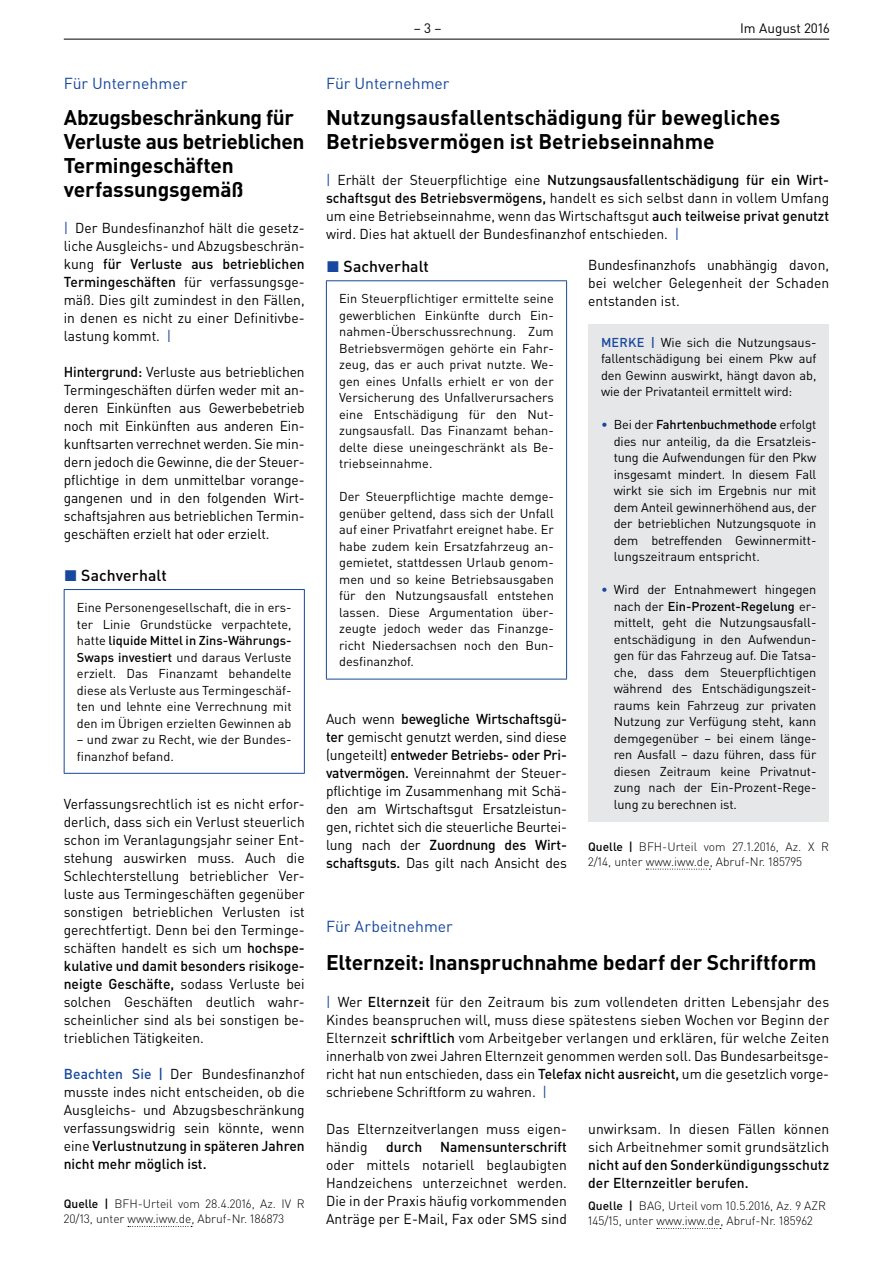
<style>
.page{position:relative;width:893px;height:1263px;background:#fff}
.page>*{position:absolute;margin:0;border:0;box-sizing:border-box;transform-origin:0 0}
.t1{font:700 21px/24px "DIN Pro";letter-spacing:-.005em;color:#000}
.t2{font:15.75px "DIN Pro";color:#17479e}
.t3{font:500 15.75px "DIN Pro";letter-spacing:.005em;color:#000}
.t4{font:14.25px/18px "DIN Pro";color:#000;text-align:justify}
.t5{font:500 14.25px/18px "DIN Pro";letter-spacing:.005em;color:#000}
.t6{font:13.5px "DIN Pro";color:#000}
.t7{font:12.75px/16.5px "DIN Pro";color:#000;text-align:justify}
.t8{font:300 12px/15px "DIN Pro";color:#000}
.s1{color:#17479e}
.s2{font-weight:500}
.s3{font-weight:500;color:#17479e}
</style>
<div class="page">
<hr style="left:64px;top:39px;width:765px;height:1px;background:#000">
<svg style="left:128px;top:1226px;width:64px;height:1px"></svg>
<hr style="left:64px;top:589px;width:241px;height:1px;background:#17479e">
<hr style="left:64px;top:590px;width:1px;height:183px;background:#17479e">
<hr style="left:304px;top:590px;width:1px;height:183px;background:#17479e">
<hr style="left:64px;top:773px;width:241px;height:1px;background:#17479e">
<hr style="left:326px;top:280px;width:241px;height:1px;background:#17479e">
<hr style="left:326px;top:281px;width:1px;height:398px;background:#17479e">
<hr style="left:566px;top:281px;width:1px;height:398px;background:#17479e">
<hr style="left:326px;top:679px;width:241px;height:1px;background:#17479e">
<svg style="left:646px;top:869px;width:64px;height:1px"></svg>
<div style="left:588px;top:324px;width:241px;height:497px;background:#e6e7e8"></div>
<svg style="left:657px;top:1228px;width:64px;height:1px"></svg>
<p class="t2" style="left:64px;top:73px;width:125px">Für Unternehmer</p>
<h1 class="t1" style="left:64px;top:105px;width:242px">Abzugsbeschränkung für<br>Verluste aus betrieblichen<br>Termingeschäften verfassungsgemäß</h1>
<p class="t4" style="left:64px;top:219px;width:242px"><span class="s1">|</span> Der Bundesfinanzhof hält die gesetz&shy;liche Ausgleichs- und Abzugsbeschrän&shy;kung <span class="s2">für Verluste aus betrieblichen Termingeschäften</span> für verfassungsge&shy;mäß. Dies gilt zumindest in den Fällen, in denen es nicht zu einer Definitivbe&shy;lastung kommt. <span class="s1">|</span></p>
<p class="t4" style="left:64px;top:363px;width:242px"><span class="s2">Hintergrund:</span> Verluste aus betrieblichen Termingeschäften dürfen weder mit an&shy;deren Einkünften aus Gewerbebetrieb noch mit Einkünften aus anderen Ein&shy;kunftsarten verrechnet werden. Sie min&shy;dern jedoch die Gewinne, die der Steuer&shy;pflichtige in dem unmittelbar vorange&shy;gangenen und in den folgenden Wirt&shy;schaftsjahren aus betrieblichen Termin&shy;geschäften erzielt hat oder erzielt.</p>
<p class="t3" style="left:64px;top:565px;width:104px"><span class="s1">◼</span> Sachverhalt</p>
<p class="t7" style="left:77px;top:599px;width:216px">Eine Personengesellschaft, die in ers&shy;ter Linie Grundstücke verpachtete, hatte <span class="s2">liquide Mittel in Zins-Währungs-Swaps investiert</span> und daraus Verluste erzielt. Das Finanzamt behandelte diese als Verluste aus Termingeschäf&shy;ten und lehnte eine Verrechnung mit den im Übrigen erzielten Gewinnen ab</p>
<p class="t7" style="left:77px;top:731px;width:216px">– und zwar zu Recht, wie der Bundes&shy;finanzhof befand.</p>
<p class="t4" style="left:64px;top:795px;width:242px">Verfassungsrechtlich ist es nicht erfor&shy;derlich, dass sich ein Verlust steuerlich schon im Veranlagungsjahr seiner Ent&shy;stehung auswirken muss. Auch die Schlechterstellung betrieblicher Ver&shy;luste aus Termingeschäften gegenüber sonstigen betrieblichen Verlusten ist gerechtfertigt. Denn bei den Terminge&shy;schäften handelt es sich um <span class="s2">hochspe&shy;kulative und damit besonders risikoge&shy;neigte Geschäfte,</span> sodass Verluste bei solchen Geschäften deutlich wahr&shy;scheinlicher sind als bei sonstigen be&shy;trieblichen Tätigkeiten.</p>
<p class="t4" style="left:64px;top:1065px;width:242px"><span class="s3">Beachten Sie |</span> Der Bundesfinanzhof musste indes nicht entscheiden, ob die Ausgleichs- und Abzugsbeschränkung verfassungswidrig sein könnte, wenn eine <span class="s2">Verlustnutzung in späteren Jahren nicht mehr möglich ist.</span></p>
<p class="t8" style="left:64px;top:1196px;width:242px"><span class="s2">Quelle |</span> BFH-Urteil vom 28.4.2016, Az. IV R<br>20/13, unter www.iww.de, Abruf-Nr. 186873</p>
<p class="t6" style="left:414px;top:19px;width:29px">– 3 –</p>
<p class="t6" style="left:740px;top:19px;width:91px">Im August 2016</p>
<p class="t2" style="left:326px;top:73px;width:125px">Für Unternehmer</p>
<h1 class="t1" style="left:326px;top:105px;width:456px">Nutzungsausfallentschädigung für bewegliches<br>Betriebsvermögen ist Betriebseinnahme</h1>
<p class="t4" style="left:326px;top:171px;width:505px"><span class="s1">|</span> Erhält der Steuerpflichtige eine <span class="s2">Nutzungsausfallentschädigung für ein Wirt&shy;schaftsgut des Betriebsvermögens,</span> handelt es sich selbst dann in vollem Umfang um eine Betriebseinnahme, wenn das Wirtschaftsgut <span class="s2">auch teilweise privat genutzt </span>wird. Dies hat aktuell der Bundesfinanzhof entschieden. <span class="s1">|</span></p>
<p class="t3" style="left:326px;top:256px;width:104px"><span class="s1">◼</span> Sachverhalt</p>
<p class="t7" style="left:339px;top:290px;width:216px">Ein Steuerpflichtiger ermittelte seine gewerblichen Einkünfte durch Ein&shy;nahmen-Überschussrechnung. Zum Betriebsvermögen gehörte ein Fahr&shy;zeug, das er auch privat nutzte. We&shy;gen eines Unfalls erhielt er von der Versicherung des Unfallverursachers eine Entschädigung für den Nut&shy;zungsausfall. Das Finanzamt behan&shy;delte diese uneingeschränkt als Be&shy;triebseinnahme.</p>
<p class="t7" style="left:339px;top:488px;width:216px">Der Steuerpflichtige machte demge&shy;genüber geltend, dass sich der Unfall auf einer Privatfahrt ereignet habe. Er habe zudem kein Ersatzfahrzeug an&shy;gemietet, stattdessen Urlaub genom&shy;men und so keine Betriebsausgaben für den Nutzungsausfall entstehen lassen. Diese Argumentation über&shy;zeugte jedoch weder das Finanzge&shy;richt Niedersachsen noch den Bun&shy;desfinanzhof.</p>
<p class="t4" style="left:588px;top:256px;width:242px">Bundesfinanzhofs unabhängig davon, bei welcher Gelegenheit der Schaden entstanden ist.</p>
<p class="t7" style="left:601px;top:333px;width:217px"><span class="s3">MERKE |</span> Wie sich die Nutzungsaus&shy;fallentschädigung bei einem Pkw auf den Gewinn auswirkt, hängt davon ab, wie der Privatanteil ermittelt wird:</p>
<p class="t7" style="left:614px;top:416px;width:204px;text-indent:-13px"><span class="s1">•</span> Bei der <span class="s2">Fahrtenbuchmethode</span> erfolgt dies nur anteilig, da die Ersatzleis&shy;tung die Aufwendungen für den Pkw insgesamt mindert. In diesem Fall wirkt sie sich im Ergebnis nur mit dem Anteil gewinnerhöhend aus, der der betrieblichen Nutzungsquote in dem betreffenden Gewinnermitt&shy;lungszeitraum entspricht.</p>
<p class="t7" style="left:614px;top:581px;width:204px;text-indent:-13px"><span class="s1">•</span> Wird der Entnahmewert hingegen nach der <span class="s2">Ein-Prozent-Regelung</span> er&shy;mittelt, geht die Nutzungsausfall&shy;entschädigung in den Aufwendun&shy;gen für das Fahrzeug auf. Die Tatsa&shy;che, dass dem Steuerpflichtigen während des Entschädigungszeit&shy;raums kein Fahrzeug zur privaten Nutzung zur Verfügung steht, kann demgegenüber – bei einem länge&shy;ren Ausfall – dazu führen, dass für diesen Zeitraum keine Privatnut&shy;zung nach der Ein-Prozent-Rege&shy;lung zu berechnen ist.</p>
<p class="t8" style="left:588px;top:839px;width:242px"><span class="s2">Quelle |</span> BFH-Urteil vom 27.1.2016, Az. X R<br>2/14, unter www.iww.de, Abruf-Nr. 185795</p>
<p class="t4" style="left:326px;top:709px;width:242px">Auch wenn <span class="s2">bewegliche Wirtschaftsgü&shy;ter</span> gemischt genutzt werden, sind diese (ungeteilt) <span class="s2">entweder Betriebs- oder Pri&shy;vatvermögen.</span> Vereinnahmt der Steuer&shy;pflichtige im Zusammenhang mit Schä&shy;den am Wirtschaftsgut Ersatzleistun&shy;gen, richtet sich die steuerliche Beurtei&shy;lung nach der <span class="s2">Zuordnung des Wirt&shy;schaftsguts.</span> Das gilt nach Ansicht des</p>
<p class="t2" style="left:326px;top:916px;width:128px">Für Arbeitnehmer</p>
<h1 class="t1" style="left:326px;top:949px;width:492px">Elternzeit: Inanspruchnahme bedarf der Schriftform</h1>
<p class="t4" style="left:326px;top:993px;width:505px"><span class="s1">|</span> Wer <span class="s2">Elternzeit</span> für den Zeitraum bis zum vollendeten dritten Lebensjahr des Kindes beanspruchen will, muss diese spätestens sieben Wochen vor Beginn der Elternzeit <span class="s2">schriftlich</span> vom Arbeitgeber verlangen und erklären, für welche Zeiten innerhalb von zwei Jahren Elternzeit genommen werden soll. Das Bundesarbeitsge&shy;richt hat nun entschieden, dass ein <span class="s2">Telefax nicht ausreicht,</span> um die gesetzlich vorge&shy;schriebene Schriftform zu wahren. <span class="s1">|</span></p>
<p class="t4" style="left:326px;top:1119px;width:242px">Das Elternzeitverlangen muss eigen&shy;händig</p>
<p class="t4" style="left:588px;top:1119px;width:242px">unwirksam. In diesen Fällen können sich Arbeitnehmer somit grundsätzlich</p>
<p class="t5" style="left:588px;top:1155px;width:242px">nicht auf den Sonderkündigungsschutz der Elternzeitler berufen.</p>
<p class="t8" style="left:588px;top:1198px;width:239px"><span class="s2">Quelle |</span> BAG, Urteil vom 10.5.2016, Az. 9 AZR<br>145/15, unter www.iww.de, Abruf-Nr. 185962</p>
<p class="t5" style="left:386px;top:1137px;width:37px">durch</p>
<p class="t5" style="left:440px;top:1137px;width:128px">Namensunterschrift</p>
<p class="t4" style="left:326px;top:1155px;width:242px">oder mittels notariell beglaubigten Handzeichens unterzeichnet werden.<br>Die in der Praxis häufig vorkommenden Anträge per E-Mail, Fax oder SMS sind</p>
</div>
